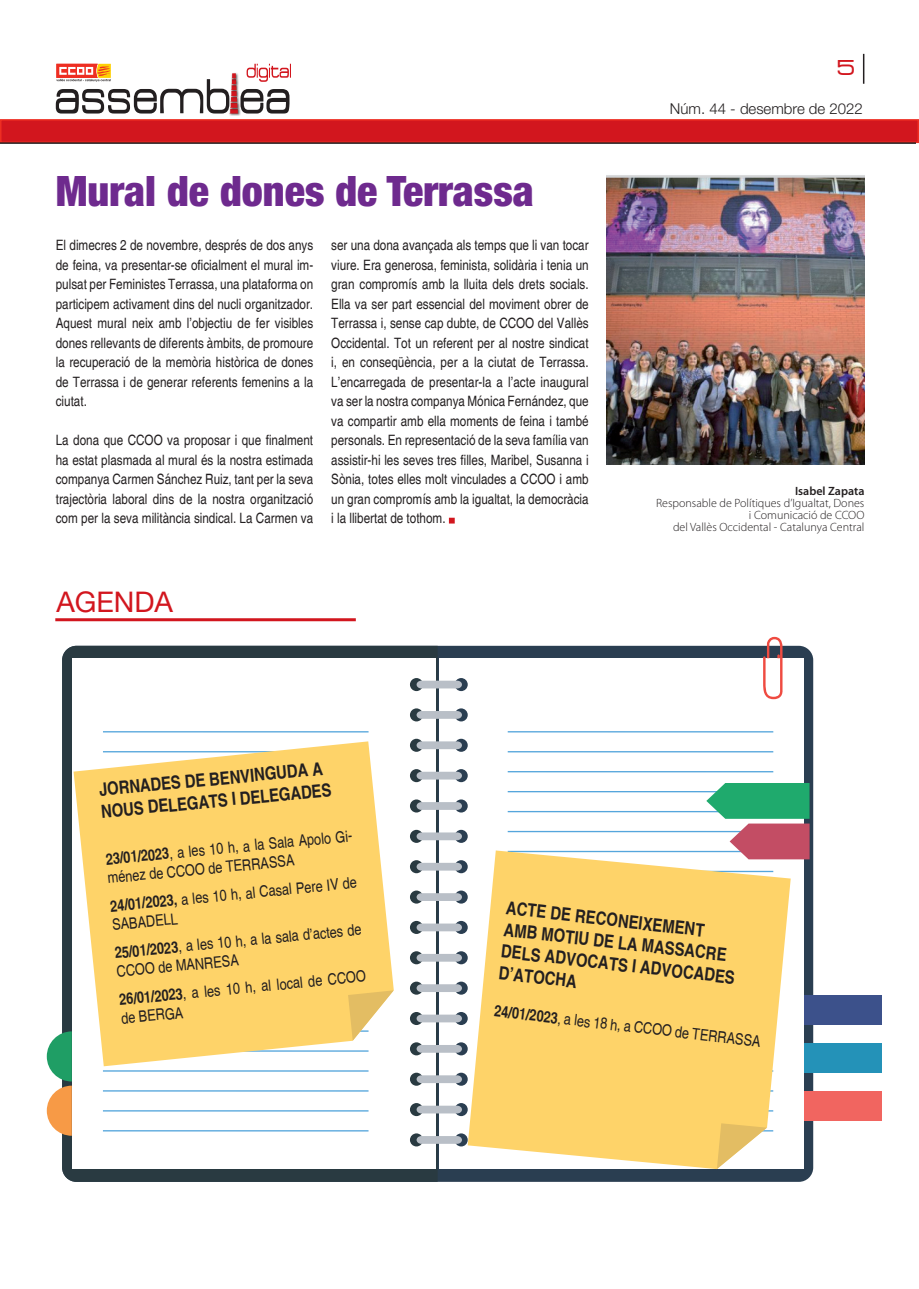
<style>
.page{position:relative;width:919px;height:1289px;background:#fff}
.page>*{position:absolute;margin:0;border:0;box-sizing:border-box;transform-origin:0 0}
.t1{font:900 condensed 42px "Helvetica Neue";color:#6e2a8e}
.t2{font:28.5px "Helvetica Neue";color:#d2161e}
.t3{font:24px "Acens";color:#d2161e}
.t4{font:700 condensed 18.15px/22px "Helvetica";color:#231f20}
.t5{font:condensed 15.75px/17.7px "Helvetica";color:#231f20}
.t6{font:condensed 15.6px "Helvetica";color:#231f20}
.t7{font:300 15px "Helvetica Neue";color:#231f20}
.t8{font:condensed 14.25px/19.5px "Helvetica";color:#231f20;text-align:justify}
.t9{font:300 12px/12px "Myriad Pro";color:#231f20;text-align:right}
.t10{font:600 12px "Myriad Pro";color:#231f20}
.s1{font-weight:700}
</style>
<div class="page">
<div style="left:228px;top:108px;width:13px;height:8px;background:#231f20;opacity:.75"></div>
<svg style="left:56px;top:64px;width:235px;height:49px"></svg>
<hr style="left:862px;top:54px;width:2px;height:30px;background:#231f20">
<div style="left:1px;top:120px;width:917px;height:22px;background:#d2161e"></div>
<div style="left:0;top:119px;width:918px;height:24px;border:2px solid #ee2e22"></div>
<hr style="left:0;top:142px;width:915px;height:2px;background:#231f20">
<hr style="left:55px;top:618px;width:301px;height:3px;background:#d2161e">
<div style="left:62px;top:645px;width:751px;height:536px;background:#2a3e51;border-radius:14px"></div>
<div style="left:439px;top:658px;width:364px;height:511px;background:#fff"></div>
<hr style="left:507px;top:731px;width:266px;height:1px;background:#55a6dc">
<hr style="left:507px;top:751px;width:266px;height:1px;background:#55a6dc">
<hr style="left:507px;top:771px;width:266px;height:1px;background:#55a6dc">
<hr style="left:507px;top:791px;width:266px;height:1px;background:#55a6dc">
<hr style="left:507px;top:811px;width:266px;height:1px;background:#55a6dc">
<hr style="left:507px;top:830px;width:266px;height:2px;background:#55a6dc">
<div style="left:62px;top:645px;width:375px;height:536px;background:#293a41"></div>
<div style="left:454px;top:678px;width:13px;height:13px;background:#2a3e51;border-radius:50%"></div>
<svg style="left:454px;top:708px;width:13px;height:13px"></svg>
<svg style="left:454px;top:738px;width:13px;height:13px"></svg>
<div style="left:454px;top:769px;width:13px;height:13px;background:#2a3e51;border-radius:50%"></div>
<svg style="left:454px;top:799px;width:13px;height:13px"></svg>
<svg style="left:454px;top:829px;width:13px;height:13px"></svg>
<svg style="left:454px;top:860px;width:13px;height:13px"></svg>
<div style="left:454px;top:890px;width:13px;height:13px;background:#2a3e51;border-radius:50%"></div>
<svg style="left:454px;top:920px;width:13px;height:13px"></svg>
<svg style="left:454px;top:951px;width:13px;height:13px"></svg>
<div style="left:454px;top:981px;width:13px;height:13px;background:#2a3e51;border-radius:50%"></div>
<svg style="left:454px;top:1011px;width:13px;height:14px"></svg>
<svg style="left:454px;top:1042px;width:13px;height:13px"></svg>
<svg style="left:454px;top:1072px;width:13px;height:13px"></svg>
<div style="left:454px;top:1103px;width:13px;height:13px;background:#2a3e51;border-radius:50%"></div>
<svg style="left:454px;top:1133px;width:13px;height:13px"></svg>
<div style="left:72px;top:658px;width:363px;height:511px;background:#fff"></div>
<hr style="left:103px;top:731px;width:265px;height:1px;background:#55a6dc">
<hr style="left:103px;top:1070px;width:265px;height:1px;background:#55a6dc">
<hr style="left:103px;top:1090px;width:265px;height:1px;background:#55a6dc">
<hr style="left:103px;top:1110px;width:265px;height:1px;background:#55a6dc">
<hr style="left:103px;top:1130px;width:265px;height:1px;background:#55a6dc">
<svg style="left:706px;top:783px;width:103px;height:76px"></svg>
<div style="left:410px;top:678px;width:13px;height:13px;background:#293a41;border-radius:50%"></div>
<svg style="left:410px;top:708px;width:13px;height:13px"></svg>
<svg style="left:410px;top:738px;width:13px;height:13px"></svg>
<div style="left:410px;top:769px;width:13px;height:13px;background:#293a41;border-radius:50%"></div>
<svg style="left:410px;top:799px;width:13px;height:13px"></svg>
<svg style="left:410px;top:829px;width:13px;height:13px"></svg>
<div style="left:410px;top:860px;width:13px;height:13px;background:#293a41;border-radius:50%"></div>
<div style="left:410px;top:890px;width:13px;height:13px;background:#293a41;border-radius:50%"></div>
<svg style="left:410px;top:920px;width:13px;height:13px"></svg>
<svg style="left:410px;top:951px;width:13px;height:13px"></svg>
<div style="left:410px;top:981px;width:13px;height:13px;background:#293a41;border-radius:50%"></div>
<svg style="left:410px;top:1011px;width:13px;height:14px"></svg>
<svg style="left:410px;top:1042px;width:13px;height:13px"></svg>
<svg style="left:410px;top:1072px;width:13px;height:13px"></svg>
<div style="left:410px;top:1103px;width:13px;height:13px;background:#293a41;border-radius:50%"></div>
<svg style="left:410px;top:1133px;width:13px;height:13px"></svg>
<svg style="left:416px;top:680px;width:46px;height:8px"></svg>
<svg style="left:416px;top:711px;width:46px;height:7px"></svg>
<svg style="left:416px;top:741px;width:46px;height:8px"></svg>
<svg style="left:416px;top:771px;width:46px;height:8px"></svg>
<svg style="left:416px;top:802px;width:46px;height:7px"></svg>
<svg style="left:416px;top:832px;width:46px;height:8px"></svg>
<svg style="left:416px;top:862px;width:46px;height:8px"></svg>
<svg style="left:416px;top:893px;width:46px;height:8px"></svg>
<svg style="left:416px;top:923px;width:46px;height:8px"></svg>
<svg style="left:416px;top:953px;width:46px;height:8px"></svg>
<svg style="left:416px;top:984px;width:46px;height:8px"></svg>
<svg style="left:416px;top:1014px;width:46px;height:8px"></svg>
<svg style="left:416px;top:1044px;width:46px;height:8px"></svg>
<svg style="left:416px;top:1075px;width:46px;height:8px"></svg>
<svg style="left:416px;top:1105px;width:46px;height:8px"></svg>
<svg style="left:416px;top:1135px;width:46px;height:8px"></svg>
<div style="left:803px;top:1091px;width:78px;height:29px;background:#f16560"></div>
<div style="left:803px;top:1043px;width:78px;height:29px;background:#2492b8"></div>
<div style="left:803px;top:995px;width:78px;height:29px;background:#3c518b"></div>
<svg style="left:47px;top:1031px;width:25px;height:104px"></svg>
<svg style="left:763px;top:637px;width:19px;height:62px"></svg>
<svg style="left:74px;top:741px;width:320px;height:325px;fill:#fed369"></svg>
<svg style="left:348px;top:990px;width:46px;height:50px"></svg>
<svg style="left:467px;top:850px;width:323px;height:318px;background:#fdd87e"></svg>
<svg style="left:716px;top:1123px;width:51px;height:45px"></svg>
<svg style="left:449px;top:517px;width:5px;height:6px"></svg>
<img style="left:606px;top:175px;width:258px;height:289px">
<h3 class="t3" style="left:836px;top:55px;width:19px">5</h3>
<h1 class="t1" style="left:56px;top:165px;width:479px">Mural de dones de Terrassa</h1>
<p class="t8" style="left:331px;top:236px;width:259px">ser una dona avançada als temps que li van tocar viure. Era generosa, feminista, solidària i tenia un gran compromís amb la lluita dels drets socials.<br>Ella va ser part essencial del moviment obrer de Terrassa i, sense cap dubte, de CCOO del Vallès Occidental. Tot un referent per al nostre sindicat i, en conseqüència, per a la ciutat de Terrassa.<br>L’encarregada de presentar-la a l’acte inaugural va ser la nostra companya Mónica Fernández, que va compartir amb ella moments de feina i també personals. En representació de la seva família van assistir-hi les seves tres filles, Maribel, Susanna i Sònia, totes elles molt vinculades a CCOO i amb un gran compromís amb la igualtat, la democràcia i la llibertat de tothom.</p>
<p class="t8" style="left:56px;top:236px;width:259px">El dimecres 2 de novembre, després de dos anys de feina, va presentar-se oficialment el mural im&shy;pulsat per Feministes Terrassa, una plataforma on participem activament dins del nucli organitzador.<br>Aquest mural neix amb l’objectiu de fer visibles dones rellevants de diferents àmbits, de promoure la recuperació de la memòria històrica de dones de Terrassa i de generar referents femenins a la ciutat.</p>
<p class="t8" style="left:56px;top:431px;width:259px">La dona que CCOO va proposar i que finalment ha estat plasmada al mural és la nostra estimada companya Carmen Sánchez Ruiz, tant per la seva trajectòria laboral dins de la nostra organització com per la seva militància sindical. La Carmen va</p>
<h2 class="t2" style="left:56px;top:584px;width:118px">AGENDA</h2>
<p class="t7" style="left:670px;top:99px;width:194px">Núm. 44 - desembre de 2022</p>
<p class="t10" style="left:795px;top:483px;width:71px">Isabel Zapata</p>
<p class="t9" style="left:656px;top:497px;width:210px">Responsable de Polítiques d’Igualtat, Dones i Comunicació de CCOO<br>del Vallès Occidental - Catalunya Central</p>
<p class="t4" style="left:98px;top:778px;width:233px;rotate:-5deg">JORNADES DE BENVINGUDA A<br>NOUS DELEGATS I DELEGADES</p>
<p class="t5" style="left:105px;top:851px;width:253px;line-height:18.1px;rotate:-6deg"><span class="s1">23/01/2023</span>, a les 10 h, a la Sala Apolo Gi&shy;ménez de CCOO de TERRASSA</p>
<p class="t5" style="left:109px;top:898px;width:249px;rotate:-6deg"><span class="s1">24/01/2023,</span> a les 10 h, al Casal Pere IV de<br>SABADELL</p>
<p class="t5" style="left:114px;top:945px;width:249px;rotate:-6deg"><span class="s1">25/01/2023</span>, a les 10 h, a la sala d’actes de<br>CCOO de MANRESA</p>
<p class="t5" style="left:118px;top:992px;width:249px;rotate:-6deg"><span class="s1">26/01/2023</span>, a les 10 h, al local de CCOO de BERGA</p>
<p class="t4" style="left:507px;top:895px;width:237px;rotate:7deg">ACTE DE RECONEIXEMENT<br>AMB MOTIU DE LA MASSACRE<br>DELS ADVOCATS I ADVOCADES<br>D’ATOCHA</p>
<p class="t6" style="left:496px;top:1000px;width:269px;rotate:7deg"><span class="s1">24/01/2023</span>, a les 18 h, a CCOO de TERRASSA</p>
</div>
